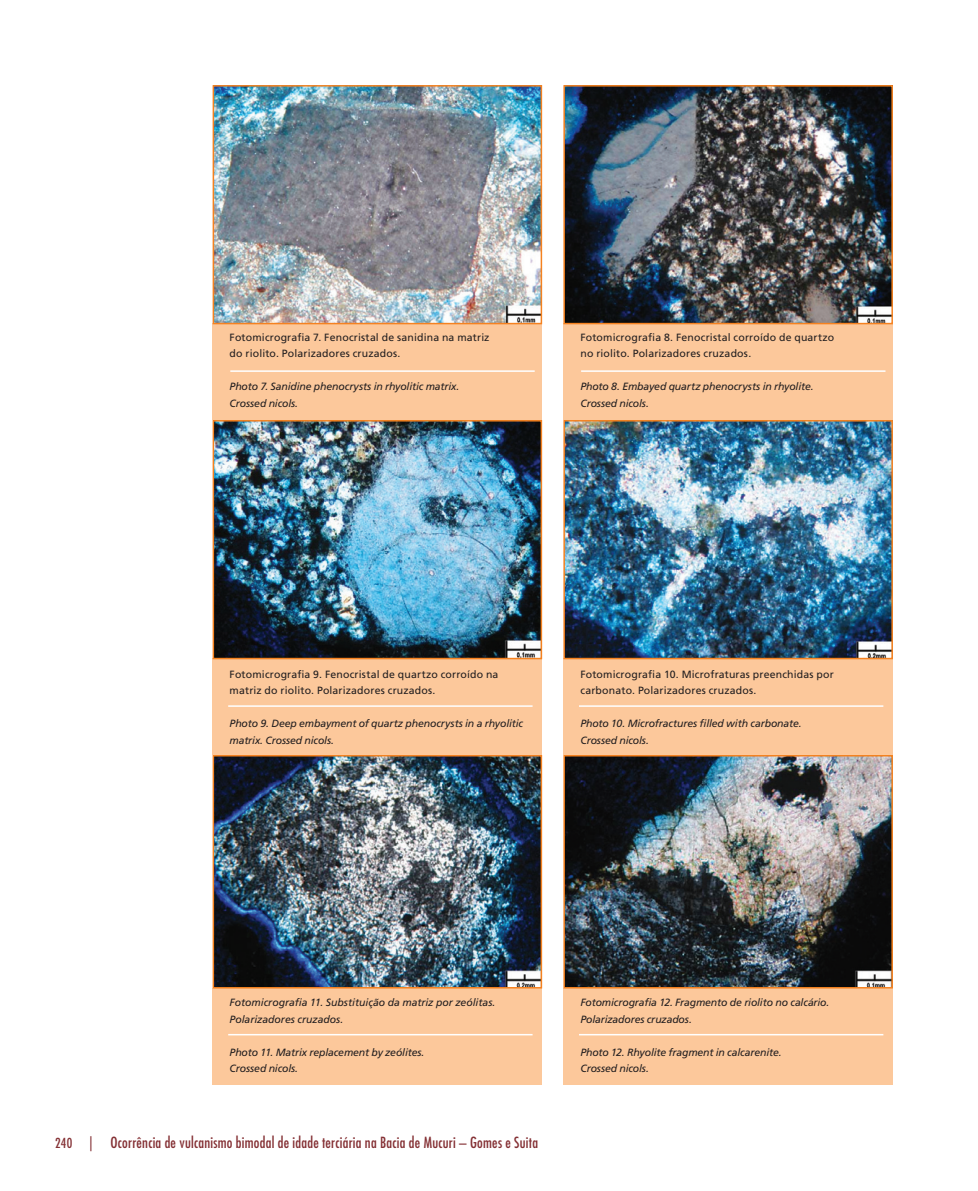
<style>
.page{position:relative;width:978px;height:1191px;background:#fff}
.page>*{position:absolute;margin:0;border:0;box-sizing:border-box;transform-origin:0 0}
.t1{font:condensed 15px "Futura Std";letter-spacing:.015em;color:#843034}
.t2{font:italic 10.5px/16.5px "Frutiger LT Std";letter-spacing:-.01em;color:#231f20}
.t3{font:10.5px/16.5px "Frutiger LT Std";letter-spacing:.015em;color:#231f20}
.s1{font-size:13.5px}
</style>
<div class="page">
<div style="left:213px;top:324px;width:329px;height:96px;background:#fcc89b"></div>
<hr style="left:230px;top:370px;width:305px;height:2px;background:#fff">
<img style="left:216px;top:88px;width:323px;height:233px">
<div style="left:213px;top:85px;width:329px;height:239px;border:2px solid #f58220"></div>
<div style="left:213px;top:659px;width:329px;height:96px;background:#fcc89b"></div>
<hr style="left:228px;top:705px;width:305px;height:2px;background:#fff">
<img style="left:216px;top:423px;width:323px;height:233px">
<div style="left:213px;top:420px;width:329px;height:239px;border:2px solid #f58220"></div>
<div style="left:213px;top:988px;width:329px;height:96px;background:#fcc89b"></div>
<hr style="left:228px;top:1034px;width:305px;height:1px;background:#fff">
<img style="left:216px;top:758px;width:323px;height:227px">
<div style="left:213px;top:755px;width:329px;height:233px;border:2px solid #f58220"></div>
<div style="left:563px;top:324px;width:330px;height:96px;background:#fcc89b"></div>
<hr style="left:581px;top:370px;width:304px;height:2px;background:#fff">
<img style="left:566px;top:88px;width:324px;height:233px">
<div style="left:563px;top:85px;width:330px;height:239px;border:2px solid #f58220"></div>
<div style="left:563px;top:659px;width:330px;height:96px;background:#fcc89b"></div>
<hr style="left:579px;top:705px;width:304px;height:2px;background:#fff">
<img style="left:566px;top:423px;width:324px;height:233px">
<div style="left:563px;top:420px;width:330px;height:239px;border:2px solid #f58220"></div>
<div style="left:563px;top:988px;width:330px;height:96px;background:#fcc89b"></div>
<hr style="left:579px;top:1034px;width:304px;height:1px;background:#fff">
<img style="left:566px;top:758px;width:324px;height:227px">
<div style="left:563px;top:755px;width:330px;height:233px;border:2px solid #f58220"></div>
<p class="t3" style="left:230px;top:329px;width:261px">Fotomicrografia 7. Fenocristal de sanidina na matriz do riolito. Polarizadores cruzados.</p>
<p class="t2" style="left:230px;top:378px;width:231px">Photo 7. Sanidine phenocrysts in rhyolitic matrix.<br>Crossed nicols.</p>
<p class="t3" style="left:580px;top:329px;width:255px">Fotomicrografia 8. Fenocristal corroído de quartzo no riolito. Polarizadores cruzados.</p>
<p class="t2" style="left:580px;top:378px;width:235px">Photo 8. Embayed quartz phenocrysts in rhyolite.<br>Crossed nicols.</p>
<p class="t3" style="left:230px;top:666px;width:270px">Fotomicrografia 9. Fenocristal de quartzo corroído na matriz do riolito. Polarizadores cruzados.</p>
<p class="t2" style="left:230px;top:715px;width:295px">Photo 9. Deep embayment of quartz phenocrysts in a rhyolitic matrix. Crossed nicols.</p>
<p class="t3" style="left:580px;top:666px;width:255px">Fotomicrografia 10. Microfraturas preenchidas por carbonato. Polarizadores cruzados.</p>
<p class="t2" style="left:580px;top:715px;width:223px">Photo 10. Microfractures filled with carbonate.<br>Crossed nicols.</p>
<p class="t2" style="left:230px;top:994px;width:267px">Fotomicrografia 11. Substituição da matriz por zeólitas.<br>Polarizadores cruzados.</p>
<p class="t2" style="left:230px;top:1044px;width:196px">Photo 11. Matrix replacement by zeólites.<br>Crossed nicols.</p>
<h1 class="t1" style="left:55px;top:1133px;width:484px"><span class="s1">240</span> | Ocorrência de vulcanismo bimodal de idade terciária na Bacia de Mucuri – Gomes e Suita</h1>
<p class="t2" style="left:580px;top:994px;width:251px">Fotomicrografia 12. Fragmento de riolito no calcário.<br>Polarizadores cruzados.</p>
<p class="t2" style="left:580px;top:1044px;width:203px">Photo 12. Rhyolite fragment in calcarenite.<br>Crossed nicols.</p>
</div>
